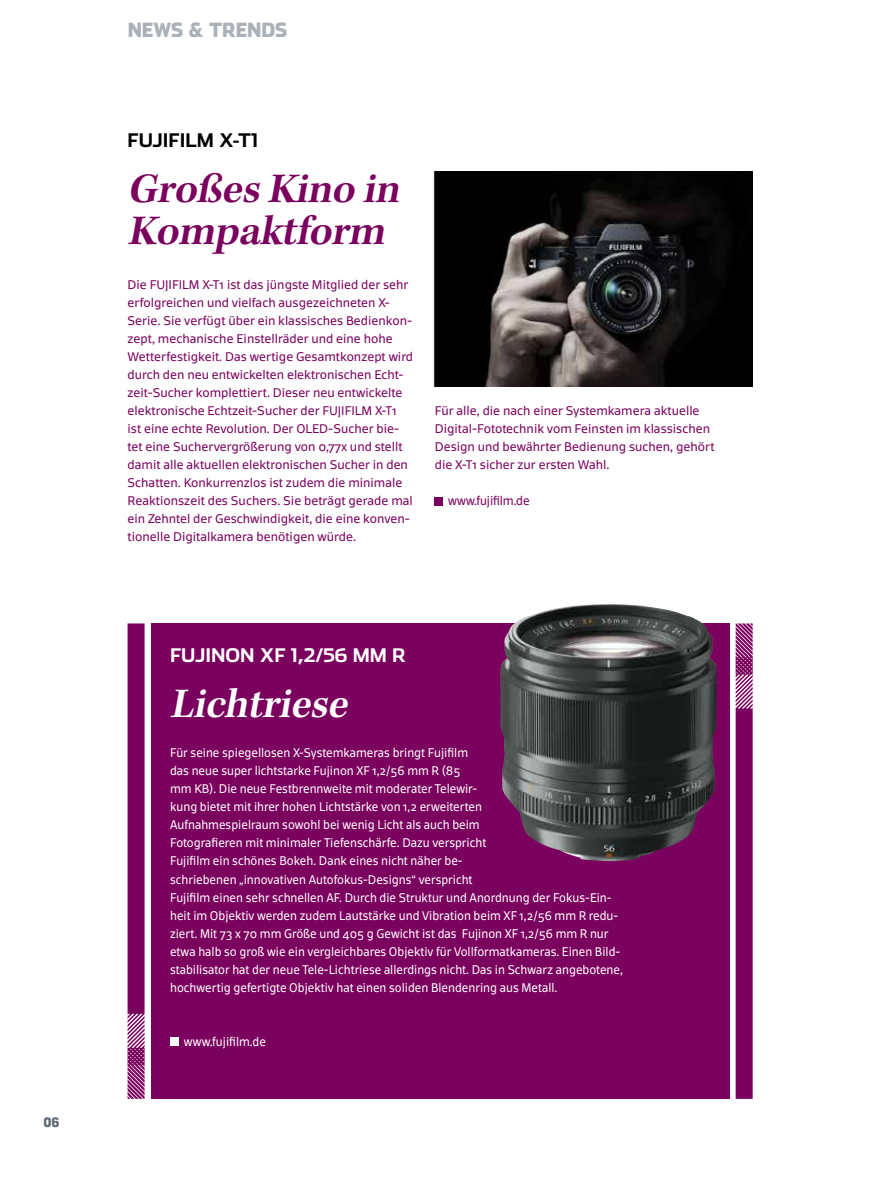
<style>
.page{position:relative;width:893px;height:1191px;background:#fff}
.page>*{position:absolute;margin:0;border:0;box-sizing:border-box;transform-origin:0 0}
.t1{font:italic 600 43.2px/42px "Kepler Std";color:#7b015e}
.t2{font:italic 600 43.2px "Kepler Std";color:#fff}
.t3{font:900 19.5px "Stainless";letter-spacing:-.005em;color:#7e8994;scale:.95 1}
.t4{font:700 18.75px "Stainless";color:#fff;scale:1.04 1}
.t5{font:700 18.75px "Stainless";color:#000;scale:1.04 1}
.t6{font:800 13.5px "Memphis LT Std";color:#616c77;scale:.9 1}
.t7{font:12px/18px "Scuba OT";color:#fff;scale:.96 1}
.t8{font:12px/18px "Scuba OT";color:#7b015e}
</style>
<div class="page">
<img style="left:433px;top:171px;width:319px;height:215px">
<div style="left:118px;top:271px;width:605px;height:282px;background:#fff;opacity:.75"></div>
<div style="left:435px;top:497px;width:8px;height:8px;background:#7b015e"></div>
<svg style="left:736px;top:623px;width:17px;height:475px;background:#85156a"></svg>
<div style="left:151px;top:623px;width:578px;height:475px;background:#7b015e"></div>
<div style="left:170px;top:1037px;width:8px;height:8px;background:#fff"></div>
<svg style="left:128px;top:623px;width:17px;height:475px;background:#86166b"></svg>
<img style="left:500px;top:604px;width:217px;height:257px">
<p class="t6" style="left:43px;top:1113px;width:19px">06</p>
<h2 class="t3" style="left:128px;top:17px;width:170px">NEWS &amp; TRENDS</h2>
<h3 class="t5" style="left:128px;top:129px;width:127px">FUJIFILM X-T1</h3>
<h1 class="t1" style="left:128px;top:169px;width:282px">GroßesKino in<br>Kompaktform</h1>
<p class="t8" style="left:128px;top:276px;width:287px">Die FUJIFILM X-T1 ist das jüngste Mitglied der sehr erfolgreichen und vielfach ausgezeichneten X-Serie. Sie verfügt über ein klassisches Bedienkon&shy;zept, mechanische Einstellräder und eine hohe Wetterfestigkeit. Das wertige Gesamtkonzept wird durch den neu entwickelten elektronischen Echt&shy;zeit-Sucher komplettiert. Dieser neu entwickelte elektronische Echtzeit-Sucher der FUJIFILM X-T1 ist eine echte Revolution. Der OLED-Sucher bie&shy;tet eine Suchervergrößerung von 0,77x und stellt damit alle aktuellen elektronischen Sucher in den Schatten. Konkurrenzlos ist zudem die minimale Reaktionszeit des Suchers. Sie beträgt gerade mal ein Zehntel der Geschwindigkeit, die eine konven&shy;tionelle Digitalkamera benötigen würde.</p>
<p class="t8" style="left:435px;top:402px;width:281px">Für alle, die nach einer Systemkamera aktuelle Digital-Fototechnik vom Feinsten im klassischen Design und bewährter Bedienung suchen, gehört die X-T1 sicher zur ersten Wahl.</p>
<p class="t8" style="left:448px;top:492px;width:83px">www.fujifilm.de</p>
<h3 class="t4" style="left:170px;top:643px;width:228px">FUJINON XF 1,2/56 MM R</h3>
<h1 class="t2" style="left:170px;top:679px;width:188px">Lichtriese</h1>
<p class="t7" style="left:170px;top:744px;width:473px">Für seine spiegellosen X-Systemkameras bringt Fujifilm<br>das neue super lichtstarke Fujinon XF 1,2/56 mm R (85<br>mm KB). Die neue Festbrennweite mit moderater Telewir-<br>kung bietet mit ihrer hohen Lichtstärke von 1,2 erweiterten<br>Aufnahmespielraum sowohl bei wenig Licht als auch beim<br>Fotografieren mit minimaler Tiefenschärfe. Dazu verspricht<br>Fujifilm ein schönes Bokeh. Dank eines nicht näher be-<br>schriebenen „innovativen Autofokus-Designs“ verspricht<br>Fujifilm einen sehr schnellen AF. Durch die Struktur und Anordnung der Fokus-Ein&shy;heit im Objektiv werden zudem Lautstärke und Vibration beim XF 1,2/56 mm R redu&shy;ziert. Mit 73 x 70 mm Größe und 405 g Gewicht ist das Fujinon XF 1,2/56 mm R nur etwa halb so groß wie ein vergleichbares Objektiv für Vollformatkameras. Einen Bild&shy;stabilisator hat der neue Tele-Lichtriese allerdings nicht. Das in Schwarz angebotene, hochwertig gefertigte Objektiv hat einen soliden Blendenring aus Metall.</p>
<p class="t7" style="left:184px;top:1032px;width:87px">www.fujifilm.de</p>
</div>
